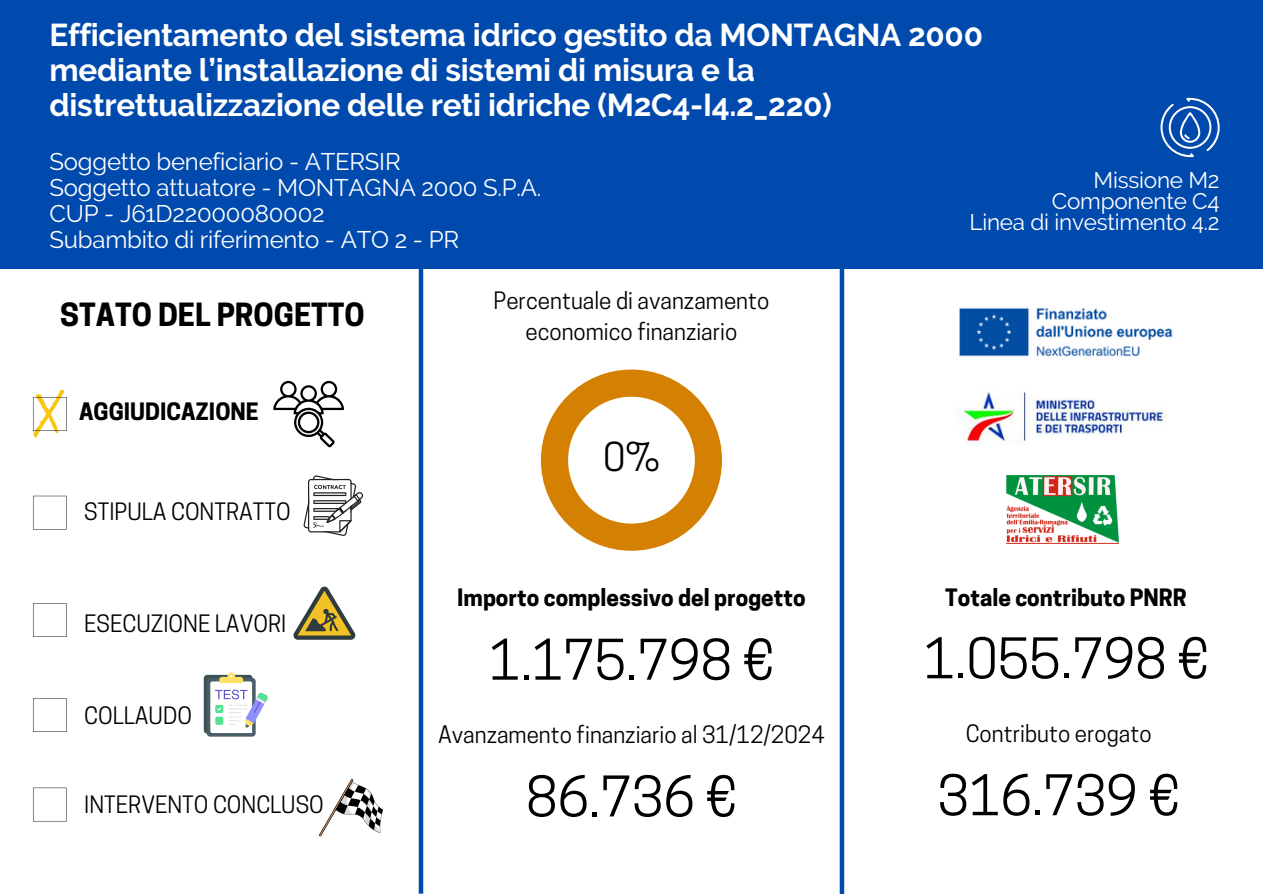
<style>
.page{position:relative;width:1263px;height:894px;background:#fff}
.page>*{position:absolute;margin:0;border:0;box-sizing:border-box;transform-origin:0 0}
.t1{font:52.5px "Cooper Hewitt";color:#000}
.t2{font:37.35px "Cooper Hewitt";color:#000}
.t3{font:700 31.5px/34.8px "Raleway";letter-spacing:-.01em;color:#fff}
.t4{font:700 30px "Cooper Hewitt";color:#000}
.t5{font:24px "Raleway";letter-spacing:-.01em;color:#fff}
.t6{font:22.5px/31.5px "Cooper Hewitt";color:#000;text-align:center}
.t7{font:700 22.5px "Cooper Hewitt";color:#000}
.t8{font:22.5px "Raleway";letter-spacing:-.01em;color:#fff}
</style>
<div class="page">
<svg style="left:541px;top:369px;width:181px;height:181px"></svg>
<svg style="left:273px;top:381px;width:71px;height:66px"></svg>
<img style="left:959px;top:307px;width:214px;height:50px">
<img style="left:956px;top:391px;width:211px;height:53px">
<img style="left:1007px;top:475px;width:111px;height:68px">
<svg style="left:303px;top:475px;width:60px;height:61px"></svg>
<svg style="left:293px;top:586px;width:63px;height:53px"></svg>
<div style="left:204px;top:674px;width:49px;height:59px;background:#3c5056;border-radius:3px"></div>
<div style="left:207px;top:677px;width:49px;height:59px;background:linear-gradient(to right,#50646c,#52666e);border-radius:3px"></div>
<svg style="left:210px;top:672px;width:58px;height:60px"></svg>
<svg style="left:319px;top:779px;width:64px;height:57px"></svg>
<svg style="left:33px;top:495px;width:34px;height:34px"></svg>
<svg style="left:33px;top:389px;width:34px;height:49px"></svg>
<svg style="left:33px;top:603px;width:34px;height:33px"></svg>
<svg style="left:33px;top:698px;width:34px;height:33px"></svg>
<svg style="left:33px;top:787px;width:34px;height:34px"></svg>
<div style="left:0;top:0;width:1263px;height:268px;background:#004aad"></div>
<svg style="left:1160px;top:98px;width:60px;height:59px"></svg>
<hr style="left:419px;top:257px;width:4px;height:636px;background:#004aad">
<hr style="left:840px;top:268px;width:4px;height:625px;background:#004aad">
<p class="t3" style="left:50px;top:18px;width:935px">Efficientamento del sistema idrico gestito da MONTAGNA 2000 mediante l’installazione di sistemi di misura e la distrettualizzazione delle reti idriche (M2C4-I4.2_220)</p>
<p class="t5" style="left:50px;top:148px;width:353px">Soggetto beneficiario - ATERSIR</p>
<p class="t5" style="left:50px;top:173px;width:493px">Soggetto attuatore - MONTAGNA 2000 S.P.A.</p>
<p class="t5" style="left:50px;top:199px;width:277px">CUP - J61D22000080002</p>
<h5 class="t5" style="left:50px;top:225px;width:411px">Subambito di riferimento - ATO 2 - PR</h5>
<p class="t8" style="left:1093px;top:166px;width:128px">Missione M2</p>
<p class="t8" style="left:1052px;top:188px;width:169px">Componente C4</p>
<p class="t8" style="left:969px;top:209px;width:252px">Linea di investimento 4.2</p>
<h4 class="t4" style="left:60px;top:303px;width:306px">STATO DEL PROGETTO</h4>
<p class="t7" style="left:79px;top:403px;width:181px">AGGIUDICAZIONE</p>
<p class="t6" style="left:84px;top:498px;width:208px">STIPULA CONTRATTO</p>
<p class="t6" style="left:84px;top:610px;width:204px">ESECUZIONE LAVORI</p>
<p class="t6" style="left:84px;top:702px;width:109px">COLLAUDO</p>
<h6 class="t6" style="left:84px;top:791px;width:241px">INTERVENTO CONCLUSO</h6>
<p class="t6" style="left:493px;top:287px;width:277px">Percentuale di avanzamento economico finanziario</p>
<p class="t2" style="left:603px;top:443px;width:58px">0%</p>
<p class="t7" style="left:457px;top:589px;width:350px">Importo complessivo del progetto</p>
<p class="t1" style="left:489px;top:640px;width:287px">1.175.798 €</p>
<p class="t6" style="left:438px;top:721px;width:388px">Avanzamento finanziario al 31/12/2024</p>
<p class="t1" style="left:526px;top:776px;width:212px">86.736 €</p>
<h3 class="t7" style="left:945px;top:589px;width:243px">Totale contributo PNRR</h3>
<p class="t1" style="left:923px;top:638px;width:287px">1.055.798 €</p>
<p class="t6" style="left:966px;top:720px;width:187px">Contributo erogato</p>
<h2 class="t1" style="left:937px;top:775px;width:244px">316.739 €</h2>
</div>
